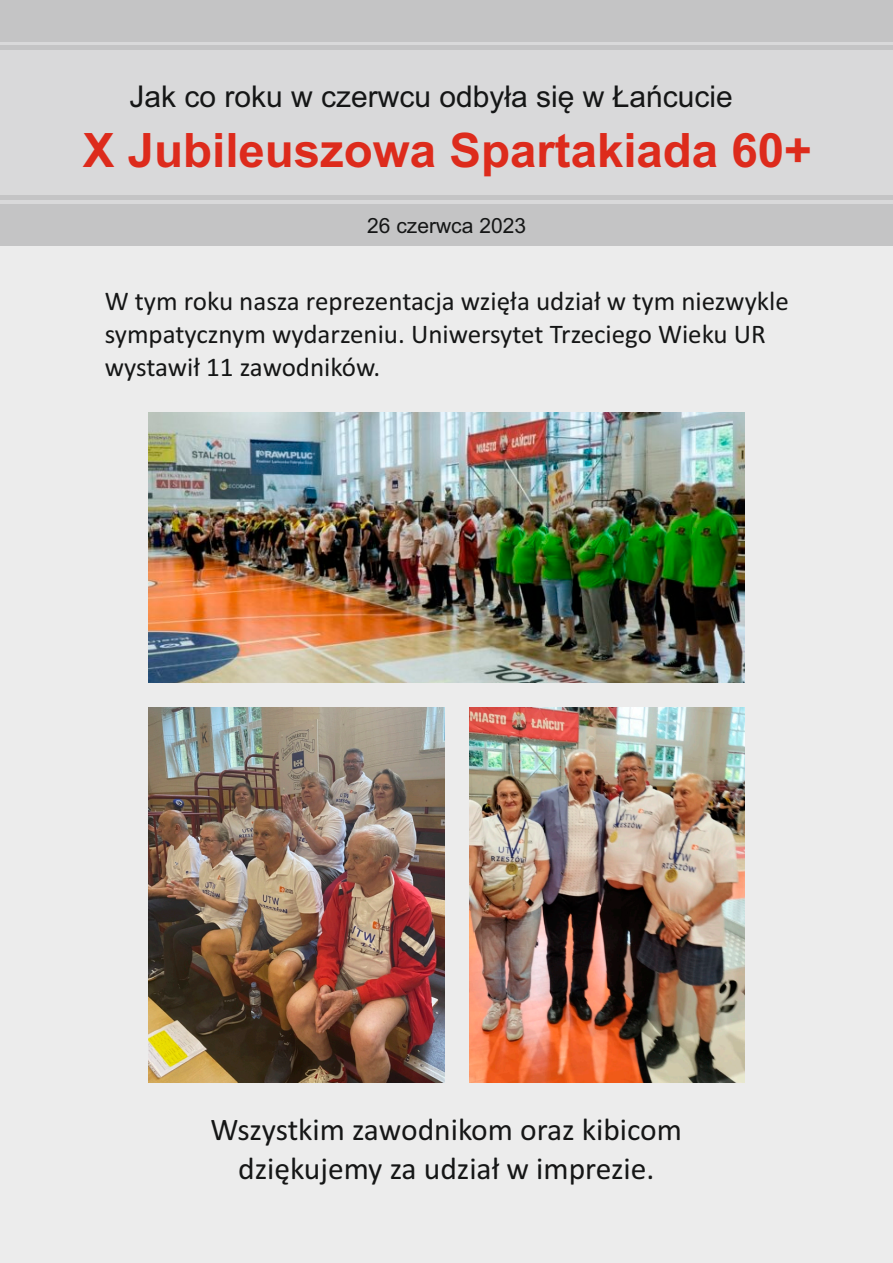
<style>
.page{position:relative;width:893px;height:1263px;background:#ececec}
.page>*{position:absolute;margin:0;border:0;box-sizing:border-box;transform-origin:0 0}
.t1{font:700 47.4px "Arial";color:#dd2b1c}
.t2{font:31.5px/38.4px "Calibri";color:#151616;text-align:center}
.t3{font:30px "Arial";color:#151616}
.t4{font:27px/33px "Calibri";color:#151616}
.t5{font:21px "Arial";color:#151616}
</style>
<div class="page">
<div style="left:0;top:0;width:893px;height:215px;background:#d9d9da"></div>
<div style="left:0;top:204px;width:893px;height:41px;background:#c4c4c5"></div>
<div style="left:0;top:0;width:893px;height:41px;background:#c4c4c5"></div>
<img style="left:149px;top:412px;width:595px;height:271px">
<img style="left:149px;top:707px;width:295px;height:376px">
<img style="left:470px;top:707px;width:274px;height:376px">
<hr style="left:0;top:46px;width:893px;height:4px;background:#c4c4c5">
<div style="left:0;top:195px;width:893px;height:5px;background:#c4c4c5"></div>
<p class="t3" style="left:129px;top:85px;width:605px">Jak co roku w czerwcu odbyła się w Łańcucie</p>
<h1 class="t1" style="left:83px;top:132px;width:730px">X Jubileuszowa Spartakiada 60+</h1>
<p class="t5" style="left:367px;top:218px;width:160px">26 czerwca 2023</p>
<p class="t4" style="left:105px;top:287px;width:686px">W tym roku nasza reprezentacja wzięła udział w tym niezwykle sympatycznym wydarzeniu. Uniwersytet Trzeciego Wieku UR wystawił 11 zawodników.</p>
<p class="t2" style="left:211px;top:1113px;width:473px">Wszystkim zawodnikom oraz kibicom dziękujemy za udział w imprezie.</p>
</div>
